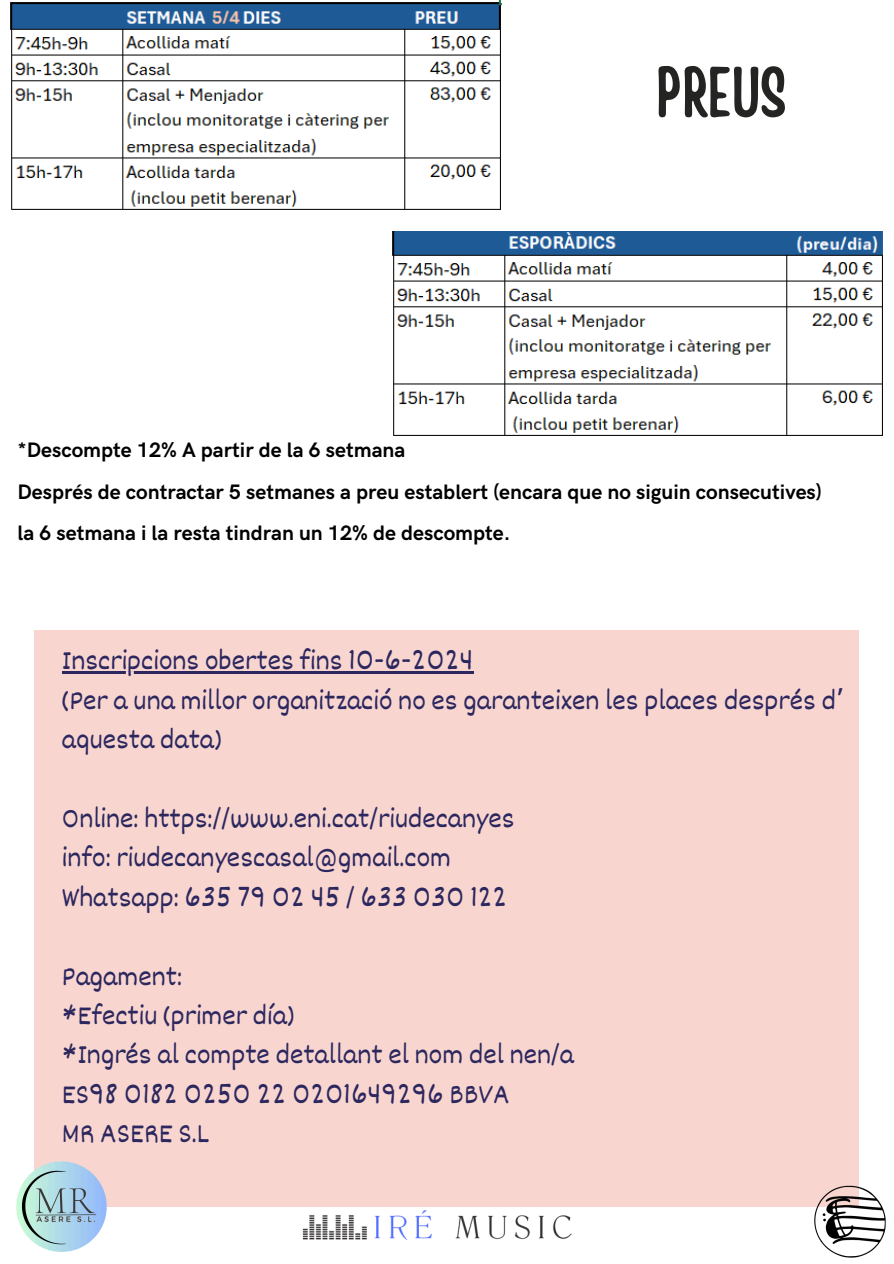
<style>
.page{position:relative;width:894px;height:1264px;background:#fff}
.page>*{position:absolute;margin:0;border:0;box-sizing:border-box;transform-origin:0 0}
.t1{font:70.65px "Handy Casual Condensed";color:#242423}
.t2{font:28.5px/39.3px "Dekko";color:#2c275f}
.t3{font:700 21px "HK Grotesk";color:#000}
.s1{font-family:"Noto Sans Gurmukhi"}
</style>
<div class="page">
<div style="left:34px;top:630px;width:824px;height:576px;background:#f8d6cf"></div>
<img style="left:808px;top:1178px;width:85px;height:85px;border-radius:50%">
<img style="left:16px;top:1161px;width:101px;height:91px">
<img style="left:302px;top:1210px;width:270px;height:30px">
<img style="left:10px;top:1px;width:492px;height:209px">
<hr style="left:62px;top:671px;width:411px;height:3px;background:#2c275f">
<img style="left:392px;top:232px;width:491px;height:204px">
<h2 class="t1" style="left:656px;top:46px;width:132px">PREUS</h2>
<p class="t3" style="left:17px;top:438px;width:389px">*Descompte 12% A partir de la 6 setmana</p>
<h1 class="t3" style="left:17px;top:480px;width:805px">Després de contractar 5 setmanes a preu establert (encara que no siguin consecutives)</h1>
<p class="t3" style="left:17px;top:521px;width:494px">la 6 setmana i la resta tindran un 12% de descompte.</p>
<h2 class="t2" style="left:62px;top:640px;width:784px">Inscripcions obertes fins 10-6-2024<br>(Per a una millor organització no es garanteixen les places després d<span class="s1">’ </span>aquesta data)</h2>
<p class="t2" style="left:62px;top:797px;width:454px">Online: https://www.eni.cat/riudecanyes info: riudecanyescasal@gmail.com<br>Whatsapp: 635 79 02 45 / 633 030 122</p>
<p class="t2" style="left:62px;top:955px;width:513px">Pagament:<br>*Efectiu (primer día)<br>*Ingrés al compte detallant el nom del nen/a<br>ES98 0182 0250 22 0201649296 BBVA<br>MR ASERE S.L</p>
</div>
